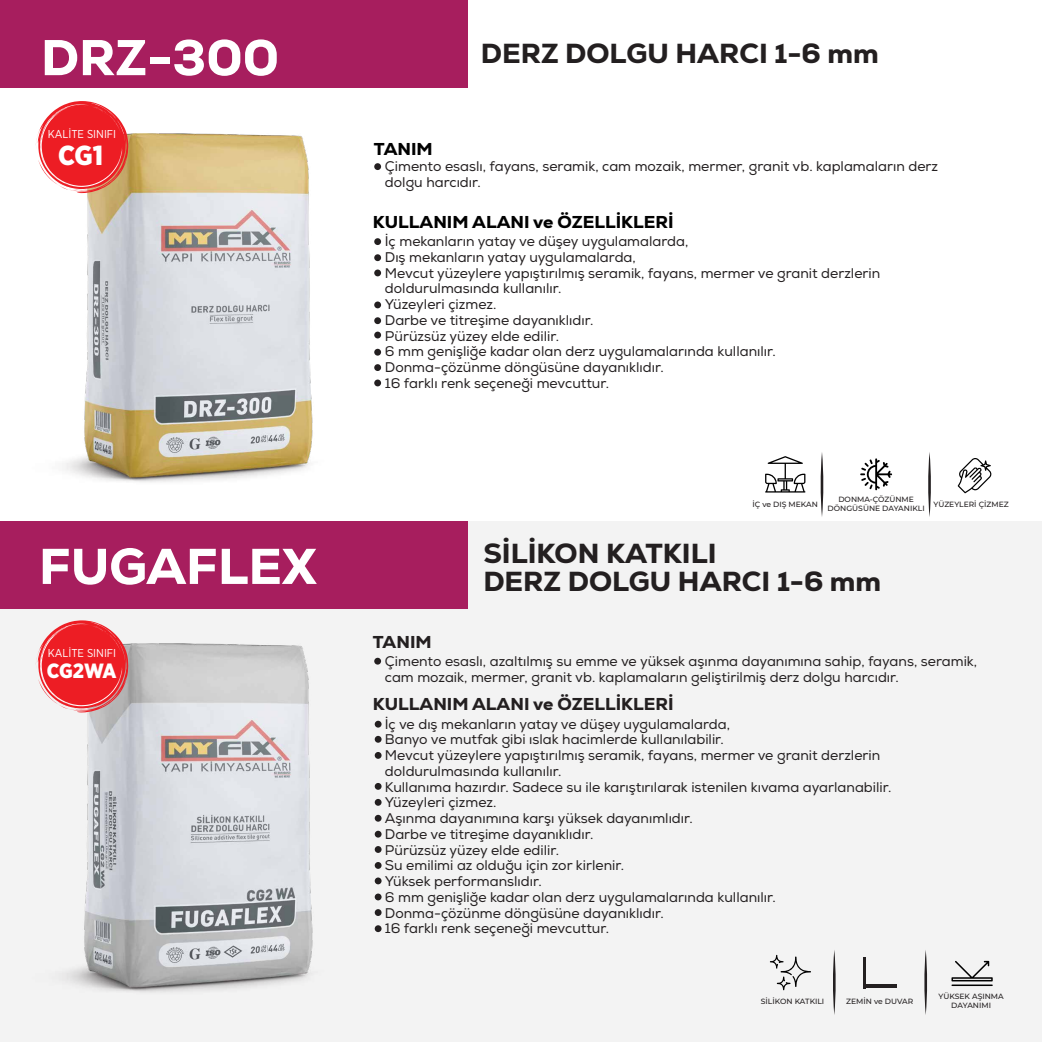
<style>
.page{position:relative;width:1042px;height:1042px;background:#fff}
.page>*{position:absolute;margin:0;border:0;box-sizing:border-box;transform-origin:0 0}
.t1{font:800 50.23px "Nexa";color:#fff}
.t2{font:800 28px/28px "Nexa";color:#231f20}
.t3{font:900 27.47px "Gotham Narrow";color:#fff}
.t4{font:900 20.65px "Gotham Narrow";letter-spacing:-.01em;color:#fff}
.t5{font:800 17.5px "Nexa";color:#010101}
.t6{font:800 17.5px "Nexa";color:#231f20}
.t7{font:14px/15.8px "Nexa";color:#231f20}
.t8{font:11.38px "Gotham Narrow";color:#fff}
.t9{font:500 7.52px/8.8px "Montserrat";color:#231f20;text-align:center}
</style>
<div class="page">
<svg style="left:765px;top:456px;width:40px;height:36px"></svg>
<svg style="left:860px;top:458px;width:32px;height:32px"></svg>
<svg style="left:957px;top:458px;width:35px;height:35px"></svg>
<div style="left:0;top:521px;width:1042px;height:521px;background:#f3f3f3"></div>
<div style="left:0;top:0;width:468px;height:88px;background:#a71e5e"></div>
<div style="left:374px;top:163px;width:7px;height:7px;background:#231f20;border-radius:50%"></div>
<div style="left:374px;top:238px;width:7px;height:7px;background:#231f20;border-radius:50%"></div>
<div style="left:374px;top:332px;width:7px;height:6px;background:#231f20;border-radius:50%"></div>
<div style="left:374px;top:269px;width:7px;height:7px;background:#231f20;border-radius:50%"></div>
<div style="left:374px;top:254px;width:7px;height:7px;background:#231f20;border-radius:50%"></div>
<div style="left:374px;top:317px;width:7px;height:7px;background:#231f20;border-radius:50%"></div>
<div style="left:374px;top:301px;width:7px;height:7px;background:#231f20;border-radius:50%"></div>
<div style="left:374px;top:349px;width:7px;height:7px;background:#231f20;border-radius:50%"></div>
<div style="left:374px;top:379px;width:7px;height:7px;background:#231f20;border-radius:50%"></div>
<div style="left:374px;top:364px;width:7px;height:7px;background:#231f20;border-radius:50%"></div>
<div style="left:374px;top:658px;width:7px;height:6px;background:#231f20;border-radius:50%"></div>
<svg style="left:375px;top:721px;width:6px;height:6px"></svg>
<div style="left:375px;top:783px;width:6px;height:7px;background:#231f20;border-radius:50%"></div>
<svg style="left:375px;top:815px;width:6px;height:6px"></svg>
<div style="left:375px;top:736px;width:6px;height:7px;background:#231f20;border-radius:50%"></div>
<div style="left:375px;top:752px;width:6px;height:7px;background:#231f20;border-radius:50%"></div>
<div style="left:375px;top:799px;width:6px;height:7px;background:#231f20;border-radius:50%"></div>
<div style="left:375px;top:846px;width:6px;height:7px;background:#231f20;border-radius:50%"></div>
<div style="left:375px;top:862px;width:6px;height:7px;background:#231f20;border-radius:50%"></div>
<div style="left:375px;top:877px;width:6px;height:7px;background:#231f20;border-radius:50%"></div>
<div style="left:375px;top:893px;width:6px;height:7px;background:#231f20;border-radius:50%"></div>
<div style="left:375px;top:909px;width:6px;height:7px;background:#231f20;border-radius:50%"></div>
<div style="left:375px;top:925px;width:6px;height:7px;background:#231f20;border-radius:50%"></div>
<svg style="left:375px;top:831px;width:6px;height:6px"></svg>
<div style="left:0;top:521px;width:468px;height:88px;background:#a71e5e"></div>
<svg style="left:820px;top:452px;width:4px;height:65px"></svg>
<svg style="left:928px;top:452px;width:3px;height:65px"></svg>
<svg style="left:833px;top:950px;width:3px;height:65px"></svg>
<svg style="left:924px;top:950px;width:3px;height:65px"></svg>
<hr style="left:863px;top:957px;width:2px;height:31px;background:#231f20">
<hr style="left:865px;top:984px;width:31px;height:4px;background:#231f20">
<svg style="left:951px;top:961px;width:41px;height:20px"></svg>
<hr style="left:951px;top:984px;width:41px;height:2px;background:#000">
<svg style="left:769px;top:955px;width:42px;height:35px"></svg>
<img style="left:35px;top:644px;width:278px;height:348px">
<img style="left:35px;top:134px;width:278px;height:348px">
<svg style="left:36px;top:101px;width:92px;height:92px"></svg>
<svg style="left:36px;top:620px;width:92px;height:92px"></svg>
<h1 class="t1" style="left:41px;top:25px;width:239px">DRZ-300</h1>
<p class="t8" style="left:48px;top:127px;width:70px">KALİTE SINIFI</p>
<h3 class="t3" style="left:58px;top:137px;width:46px">CG1</h3>
<p class="t5" style="left:374px;top:138px;width:60px">TANIM</p>
<h2 class="t2" style="left:481px;top:39px;width:399px">DERZ DOLGU HARCI 1-6 mm</h2>
<p class="t7" style="left:385px;top:158px;width:555px">Çimento esaslı, fayans, seramik, cam mozaik, mermer, granit vb. kaplamaların derz dolgu harcıdır.</p>
<p class="t5" style="left:373px;top:211px;width:302px">KULLANIM ALANI ve ÖZELLİKLERİ</p>
<p class="t7" style="left:385px;top:234px;width:497px">İç mekanların yatay ve düşey uygulamalarda,<br>Dış mekanların yatay uygulamalarda,<br>Mevcut yüzeylere yapıştırılmış seramik, fayans, mermer ve granit derzlerin doldurulmasında kullanılır.<br>Yüzeyleri çizmez.<br>Darbe ve titreşime dayanıklıdır.<br>Pürüzsüz yüzey elde edilir.<br>6 mm genişliğe kadar olan derz uygulamalarında kullanılır.<br>Donma-çözünme döngüsüne dayanıklıdır.<br>16 farklı renk seçeneği mevcuttur.</p>
<p class="t9" style="left:827px;top:495px;width:99px">DONMA-ÇÖZÜNME<br>DÖNGÜSÜNE DAYANIKLI</p>
<p class="t9" style="left:752px;top:499px;width:67px">İÇ ve DIŞ MEKAN</p>
<p class="t9" style="left:933px;top:499px;width:77px">YÜZEYLERİ ÇİZMEZ</p>
<h1 class="t1" style="left:39px;top:534px;width:279px">FUGAFLEX</h1>
<h2 class="t2" style="left:483px;top:539px;width:399px">SİLİKON KATKILI<br>DERZ DOLGU HARCI 1-6 mm</h2>
<p class="t8" style="left:48px;top:646px;width:70px">KALİTE SINIFI</p>
<h3 class="t4" style="left:47px;top:657px;width:71px">CG2WA</h3>
<p class="t6" style="left:373px;top:630px;width:60px">TANIM</p>
<p class="t7" style="left:385px;top:653px;width:594px">Çimento esaslı, azaltılmış su emme ve yüksek aşınma dayanımına sahip, fayans, seramik, cam mozaik, mermer, granit vb. kaplamaların geliştirilmiş derz dolgu harcıdır.</p>
<p class="t7" style="left:385px;top:716px;width:508px">İç ve dış mekanların yatay ve düşey uygulamalarda,<br>Banyo ve mutfak gibi ıslak hacimlerde kullanılabilir.<br>Mevcut yüzeylere yapıştırılmış seramik, fayans, mermer ve granit derzlerin doldurulmasında kullanılır.<br>Kullanıma hazırdır. Sadece su ile karıştırılarak istenilen kıvama ayarlanabilir.<br>Yüzeyleri çizmez.<br>Aşınma dayanımına karşı yüksek dayanımlıdır.<br>Darbe ve titreşime dayanıklıdır.<br>Pürüzsüz yüzey elde edilir.<br>Su emilimi az olduğu için zor kirlenir.<br>Yüksek performanslıdır.<br>6 mm genişliğe kadar olan derz uygulamalarında kullanılır.<br>Donma-çözünme döngüsüne dayanıklıdır.<br>16 farklı renk seçeneği mevcuttur.</p>
<p class="t6" style="left:373px;top:692px;width:302px">KULLANIM ALANI ve ÖZELLİKLERİ</p>
<p class="t9" style="left:761px;top:996px;width:65px">SİLİKON KATKILI</p>
<p class="t9" style="left:846px;top:996px;width:69px">ZEMİN ve DUVAR</p>
<p class="t9" style="left:938px;top:991px;width:67px">YÜKSEK AŞINMA<br>DAYANIMI</p>
</div>
